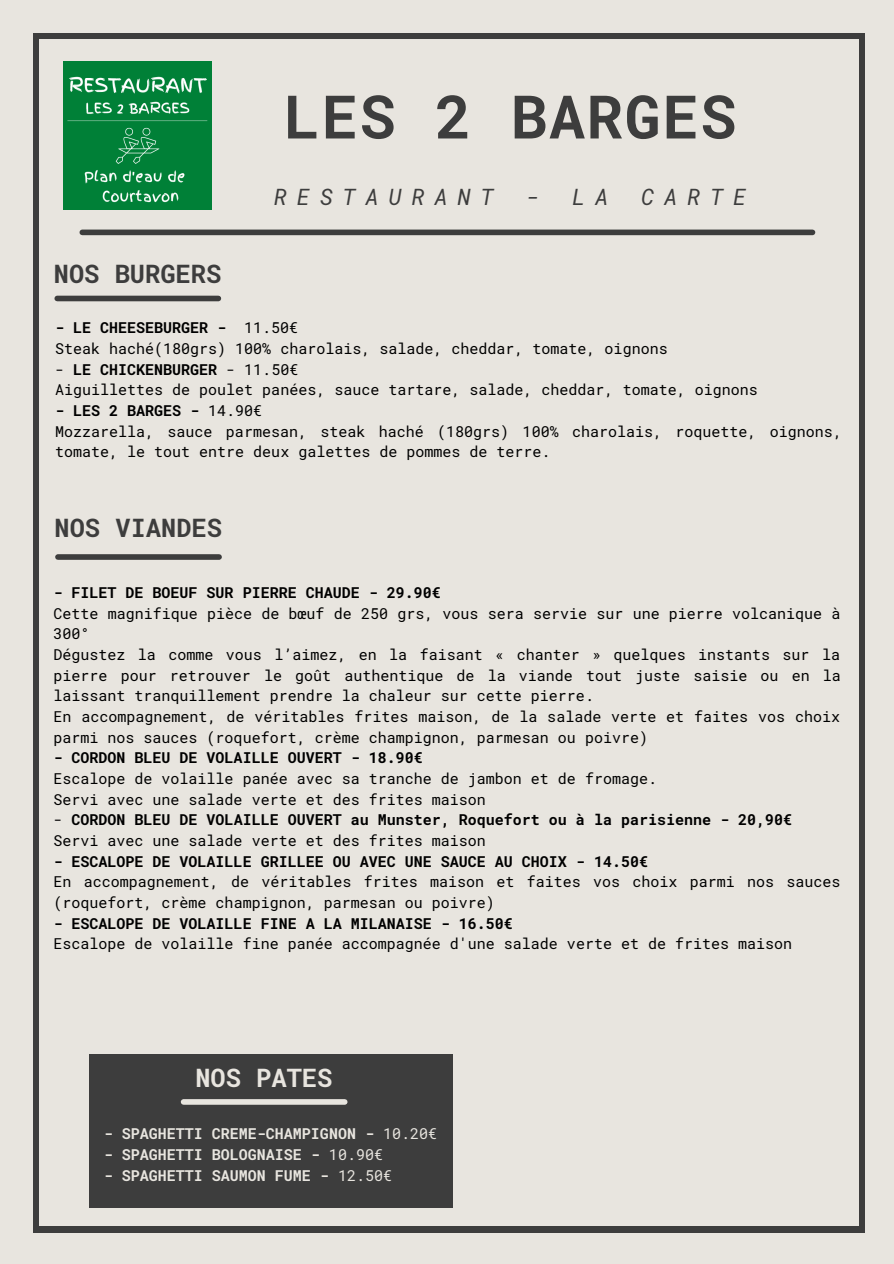
<style>
.page{position:relative;width:894px;height:1264px;background:#fff}
.page>*{position:absolute;margin:0;border:0;box-sizing:border-box;transform-origin:0 0}
.t1{font:700 60px "Roboto Mono";letter-spacing:.03em;color:#3d3d3d}
.t2{font:700 25.35px "Roboto Mono";color:#3d3d3d}
.t3{font:700 25.35px "Roboto Mono";color:#e8e5df}
.t4{font:italic 22.5px "Roboto Mono";letter-spacing:.435em;color:#3d3d3d}
.t5{font:15px/20.7px "Roboto Mono";color:#000}
.t6{font:700 15px "Roboto Mono";color:#000}
.t7{font:700 15px "Roboto Mono";color:#e8e5df}
.s1{font-weight:400}
</style>
<div class="page">
<div style="left:0;top:0;width:893px;height:1263px;background:#e8e5df"></div>
<div style="left:33px;top:33px;width:831px;height:1199px;background:#3d3d3d"></div>
<div style="left:39px;top:40px;width:819px;height:1185px;background:#e8e5df"></div>
<div style="left:82px;top:229px;width:730px;height:6px;background:#3d3d3d"></div>
<img style="left:64px;top:62px;width:147px;height:147px">
<div style="left:58px;top:554px;width:161px;height:6px;background:#3d3d3d"></div>
<div style="left:89px;top:1053px;width:364px;height:154px;background:#3d3d3d"></div>
<div style="left:183px;top:1099px;width:161px;height:5px;background:#e8e5df"></div>
<div style="left:57px;top:296px;width:161px;height:5px;background:#3d3d3d"></div>
<p class="t1" style="left:283px;top:76px;width:454px">LES 2 BARGES</p>
<p class="t4" style="left:274px;top:181px;width:221px">RESTAURANT</p>
<p class="t4" style="left:526px;top:181px;width:84px">- LA</p>
<p class="t4" style="left:641px;top:181px;width:106px">CARTE</p>
<p class="t2" style="left:54px;top:257px;width:169px">NOS BURGERS</p>
<p class="t6" style="left:55px;top:317px;width:245px">- LE CHEESEBURGER - <span class="s1">11.50€</span></p>
<p class="t5" style="left:55px;top:338px;width:614px">Steak haché(180grs) 100% charolais, salade, cheddar, tomate, oignons</p>
<p class="t6" style="left:55px;top:359px;width:245px"><span class="s1">-</span> LE CHICKENBURGER <span class="s1">- 11.50€</span></p>
<p class="t5" style="left:55px;top:379px;width:704px">Aiguillettes de poulet panées, sauce tartare, salade, cheddar, tomate, oignons</p>
<p class="t6" style="left:55px;top:400px;width:209px">- LES 2 BARGES - <span class="s1">14.90€</span></p>
<p class="t5" style="left:55px;top:420px;width:788px">Mozzarella, sauce parmesan, steak haché (180grs) 100% charolais, roquette, oignons, tomate, le tout entre deux galettes de pommes de terre.</p>
<p class="t2" style="left:54px;top:510px;width:169px">NOS VIANDES</p>
<p class="t6" style="left:53px;top:582px;width:389px">- FILET DE BOEUF SUR PIERRE CHAUDE - 29.90€</p>
<p class="t5" style="left:53px;top:602px;width:788px">Cette magnifique pièce de bœuf de 250 grs, vous sera servie sur une pierre volcanique à<br>300°</p>
<p class="t5" style="left:53px;top:644px;width:788px;text-align:justify">Dégustez la comme vous l’aimez, en la faisant « chanter » quelques instants sur la pierre pour retrouver le goût authentique de la viande tout juste saisie ou en la laissant tranquillement prendre la chaleur sur cette pierre.</p>
<p class="t5" style="left:53px;top:706px;width:788px">En accompagnement, de véritables frites maison, de la salade verte et faites vos choix parmi nos sauces (roquefort, crème champignon, parmesan ou poivre)</p>
<p class="t6" style="left:53px;top:747px;width:371px">- CORDON BLEU DE VOLAILLE OUVERT - 18.90€</p>
<p class="t5" style="left:53px;top:767px;width:605px">Escalope de volaille panée avec sa tranche de jambon et de fromage.</p>
<p class="t5" style="left:53px;top:788px;width:434px">Servi avec une salade verte et des frites maison</p>
<p class="t6" style="left:53px;top:809px;width:740px"><span class="s1">-</span> CORDON BLEU DE VOLAILLE OUVERT au Munster, Roquefort ou à la parisienne - 20,90€</p>
<p class="t5" style="left:53px;top:829px;width:434px">Servi avec une salade verte et des frites maison</p>
<p class="t6" style="left:53px;top:851px;width:596px">- ESCALOPE DE VOLAILLE GRILLEE OU AVEC UNE SAUCE AU CHOIX - 14.50€</p>
<p class="t5" style="left:53px;top:871px;width:788px">En accompagnement, de véritables frites maison et faites vos choix parmi nos sauces (roquefort, crème champignon, parmesan ou poivre)</p>
<p class="t6" style="left:53px;top:913px;width:461px">- ESCALOPE DE VOLAILLE FINE A LA MILANAISE - 16.50€</p>
<p class="t5" style="left:53px;top:933px;width:740px">Escalope de volaille fine panée accompagnée d'une salade verte et de frites maison</p>
<p class="t3" style="left:195px;top:1060px;width:138px">NOS PATES</p>
<p class="t7" style="left:104px;top:1123px;width:335px">- SPAGHETTI CREME-CHAMPIGNON - <span class="s1">10.20€</span></p>
<p class="t7" style="left:104px;top:1144px;width:281px">- SPAGHETTI BOLOGNAISE - <span class="s1">10.90€</span></p>
<p class="t7" style="left:104px;top:1164px;width:290px">- SPAGHETTI SAUMON FUME - <span class="s1">12.50€</span></p>
</div>
